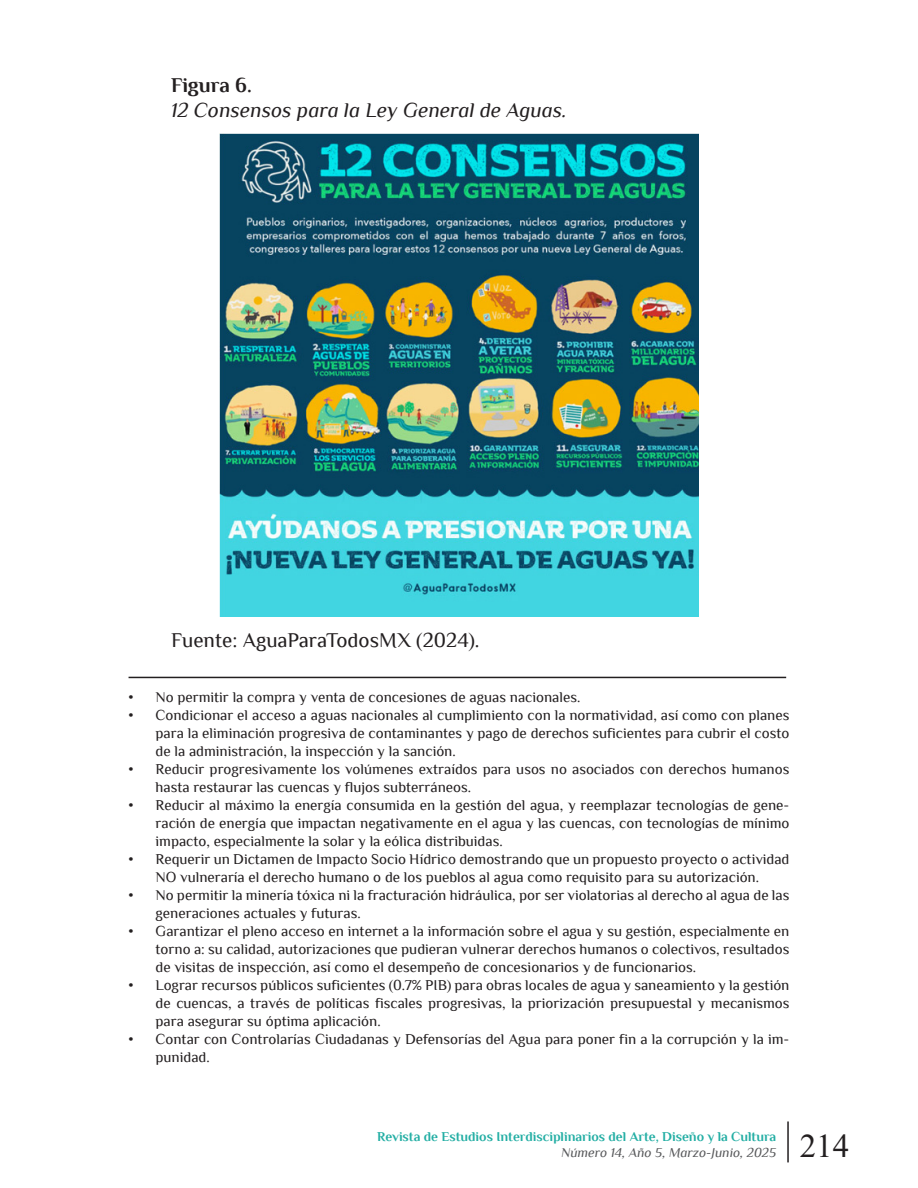
<style>
.page{position:relative;width:918px;height:1188px;background:#fff}
.page>*{position:absolute;margin:0;border:0;box-sizing:border-box;transform-origin:0 0}
.t1{font:33px "Times New Roman";color:#231f20}
.t2{font:italic 21px "Philosopher";color:#231f20}
.t3{font:21px "Philosopher";color:#231f20}
.t4{font:700 21px "Philosopher";color:#231f20}
.t5{font:15px/18px "Philosopher";color:#231f20;text-align:justify}
.t6{font:700 13.5px "Philosopher";color:#23aea4}
.t7{font:italic 13.5px "Philosopher";color:#57585a}
</style>
<div class="page">
<hr style="left:787px;top:1121px;width:2px;height:41px;background:#231f20">
<hr style="left:129px;top:677px;width:657px;height:1px;background:#231f20">
<img style="left:220px;top:134px;width:478px;height:482px">
<p class="t4" style="left:171px;top:74px;width:82px">Figura 6.</p>
<p class="t2" style="left:171px;top:99px;width:397px">12 Consensos para la Ley General de Aguas.</p>
<p class="t3" style="left:171px;top:629px;width:310px">Fuente: AguaParaTodosMX (2024).</p>
<p class="t5" style="left:129px;top:689px;width:453px">• No permitir la compra y venta de concesiones de aguas nacionales.</p>
<p class="t5" style="left:156px;top:707px;width:635px;text-indent:-27px">• Condicionar el acceso a aguas nacionales al cumplimiento con la normatividad, así como con planes para la eliminación progresiva de contaminantes y pago de derechos suficientes para cubrir el costo de la administración, la inspección y la sanción.</p>
<p class="t5" style="left:156px;top:761px;width:635px;text-indent:-27px">• Reducir progresivamente los volúmenes extraídos para usos no asociados con derechos humanos hasta restaurar las cuencas y flujos subterráneos.</p>
<p class="t5" style="left:156px;top:797px;width:635px;text-indent:-27px">• Reducir al máximo la energía consumida en la gestión del agua, y reemplazar tecnologías de gene&shy;ración de energía que impactan negativamente en el agua y las cuencas, con tecnologías de mínimo impacto, especialmente la solar y la eólica distribuidas.</p>
<p class="t5" style="left:129px;top:851px;width:662px;text-align:center">• Requerir un Dictamen de Impacto Socio Hídrico demostrando que un propuesto proyecto o actividad<br>NO vulneraría el derecho humano o de los pueblos al agua como requisito para su autorización.</p>
<p class="t5" style="left:156px;top:887px;width:635px;text-indent:-27px">• No permitir la minería tóxica ni la fracturación hidráulica, por ser violatorias al derecho al agua de las generaciones actuales y futuras.</p>
<p class="t5" style="left:156px;top:923px;width:635px;text-indent:-27px">• Garantizar el pleno acceso en internet a la información sobre el agua y su gestión, especialmente en torno a: su calidad, autorizaciones que pudieran vulnerar derechos humanos o colectivos, resultados de visitas de inspección, así como el desempeño de concesionarios y de funcionarios.</p>
<p class="t5" style="left:156px;top:977px;width:635px;text-indent:-27px">• Lograr recursos públicos suficientes (0.7% PIB) para obras locales de agua y saneamiento y la gestión de cuencas, a través de políticas fiscales progresivas, la priorización presupuestal y mecanismos para asegurar su óptima aplicación.</p>
<p class="t5" style="left:156px;top:1031px;width:635px;text-indent:-27px">• Contar con Controlarías Ciudadanas y Defensorías del Agua para poner fin a la corrupción y la im&shy;punidad.</p>
<p class="t6" style="left:377px;top:1129px;width:401px">Revista de Estudios Interdisciplinarios del Arte, Diseño y la Cultura</p>
<p class="t7" style="left:561px;top:1145px;width:217px">Número 14, Año 5, Marzo-Junio, 2025</p>
<h1 class="t1" style="left:800px;top:1123px;width:51px">214</h1>
</div>
